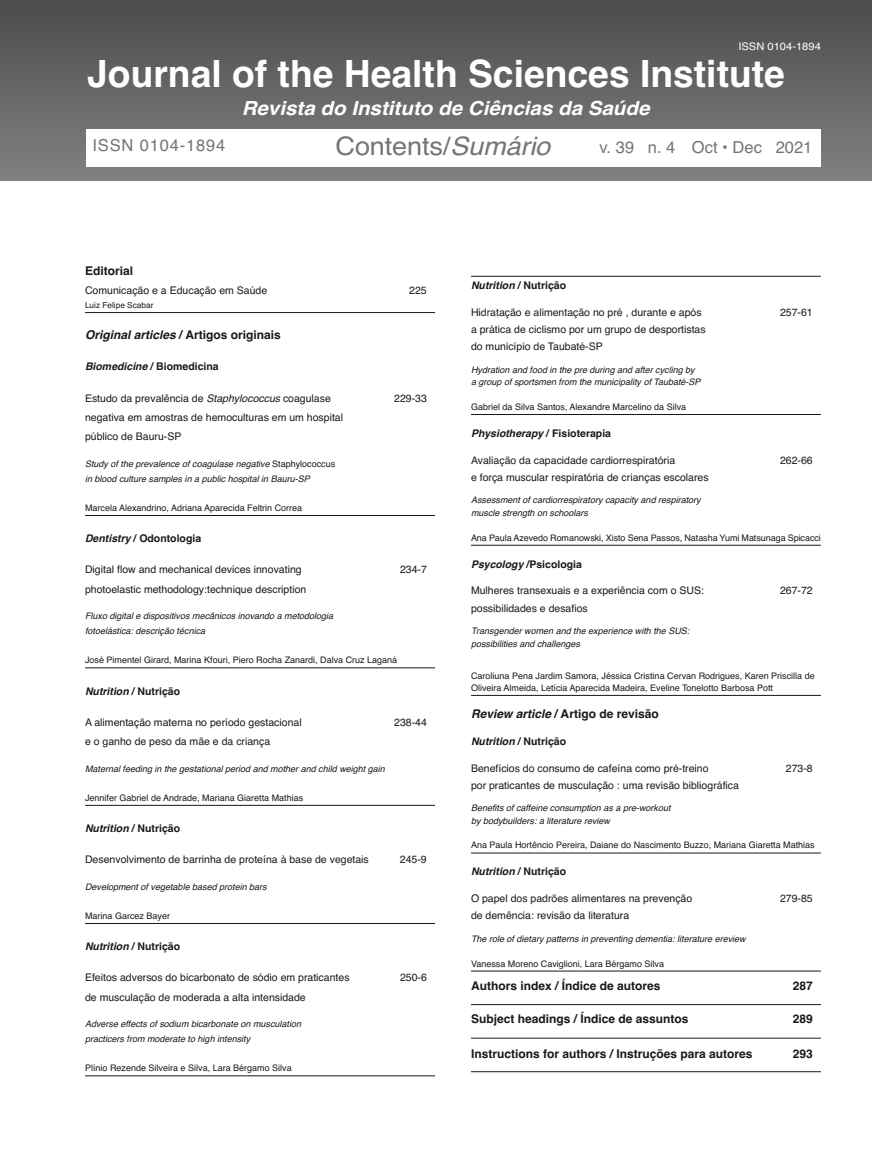
<style>
.page{position:relative;width:872px;height:1170px;background:#fff}
.page>*{position:absolute;margin:0;border:0;box-sizing:border-box;transform-origin:0 0}
.t1{font:700 37.5px "Helvetica";color:#fff}
.t2{font:25.5px "Helvetica";letter-spacing:-.005em;color:#757575;scale:1.06 1}
.t3{font:italic 700 19.35px "Helvetica";color:#fff;scale:1.06 1}
.t4{font:16.5px "Helvetica";color:#757575}
.t5{font:16.5px "Helvetica";letter-spacing:.05em;color:#757575}
.t6{font:700 12px "Helvetica";color:#191919}
.t7{font:10.5px/19.4px "Helvetica";color:#191919}
.t8{font:italic 700 10.5px "Helvetica";color:#191919}
.t9{font:700 10.5px "Helvetica";color:#191919}
.t10{font:10.5px "Helvetica";color:#fff;scale:1.06 1}
.t11{font:italic 9px/12.8px "Helvetica";color:#191919}
.t12{font:9px/12px "Helvetica";color:#191919}
.t13{font:8.25px "Helvetica";color:#191919}
.s1{font-style:italic}
.s2{font-style:normal}
</style>
<div class="page">
<div style="left:0;top:0;width:872px;height:181px;background:linear-gradient(to bottom,#4b4b4b,#828282)"></div>
<div style="left:87px;top:129px;width:734px;height:38px;background:#fff"></div>
<hr style="left:85px;top:312px;width:350px;height:1px;background:#191919">
<hr style="left:85px;top:515px;width:350px;height:1px;background:#191919">
<hr style="left:85px;top:667px;width:350px;height:1px;background:#191919">
<hr style="left:85px;top:805px;width:350px;height:1px;background:#191919">
<hr style="left:85px;top:923px;width:350px;height:1px;background:#191919">
<hr style="left:85px;top:1075px;width:350px;height:1px;background:#191919">
<hr style="left:471px;top:276px;width:350px;height:1px;background:#191919">
<hr style="left:471px;top:414px;width:350px;height:1px;background:#191919">
<hr style="left:471px;top:545px;width:350px;height:1px;background:#191919">
<hr style="left:471px;top:695px;width:350px;height:1px;background:#191919">
<hr style="left:471px;top:852px;width:350px;height:1px;background:#191919">
<hr style="left:471px;top:970px;width:350px;height:1px;background:#191919">
<hr style="left:471px;top:1004px;width:350px;height:1px;background:#191919">
<hr style="left:471px;top:1037px;width:350px;height:1px;background:#191919">
<hr style="left:471px;top:1071px;width:350px;height:1px;background:#191919">
<p class="t10" style="left:738px;top:40px;width:79px">ISSN 0104-1894</p>
<h1 class="t1" style="left:87px;top:52px;width:699px">Journal of the Health Sciences Institute</h1>
<h3 class="t3" style="left:242px;top:97px;width:386px">Revista do Instituto de Ciências da Saúde</h3>
<h3 class="t5" style="left:93px;top:136px;width:134px">ISSN 0104-1894</h3>
<h2 class="t2" style="left:335px;top:131px;width:204px">Contents/<span class="s1">Sumário</span></h2>
<h3 class="t4" style="left:599px;top:137px;width:214px">v. 39 n. 4 Oct • Dec 2021</h3>
<p class="t6" style="left:85px;top:263px;width:50px">Editorial</p>
<p class="t7" style="left:85px;top:280px;width:184px">Comunicação e a Educação em Saúde</p>
<p class="t7" style="left:409px;top:280px;width:19px">225</p>
<p class="t13" style="left:85px;top:300px;width:70px">Luiz Felipe Scabar</p>
<p class="t6" style="left:85px;top:328px;width:197px"><span class="s1">Original articles</span> / Artigos originais</p>
<p class="t9" style="left:85px;top:360px;width:135px"><span class="s1">Biomedicine</span> / Biomedicina</p>
<p class="t7" style="left:85px;top:388px;width:247px">Estudo da prevalência de <span class="s1">Staphylococcus</span> coagulase</p>
<p class="t7" style="left:394px;top:388px;width:34px">229-33</p>
<p class="t7" style="left:85px;top:407px;width:259px">negativa em amostras de hemoculturas em um hospital público de Bauru-SP</p>
<p class="t11" style="left:85px;top:456px;width:252px;line-height:14.9px">Study of the prevalence of coagulase negative <span class="s2">Staphylococcus </span>in blood culture samples in a public hospital in Bauru-SP</p>
<p class="t12" style="left:85px;top:502px;width:219px">Marcela Alexandrino, Adriana Aparecida Feltrin Correa</p>
<p class="t9" style="left:85px;top:532px;width:118px"><span class="s1">Dentistry</span> / Odontologia</p>
<p class="t7" style="left:85px;top:560px;width:218px">Digital flow and mechanical devices innovating</p>
<p class="t7" style="left:400px;top:560px;width:28px">234-7</p>
<p class="t7" style="left:85px;top:579px;width:223px">photoelastic methodology:technique description</p>
<p class="t11" style="left:85px;top:609px;width:250px;line-height:14.9px">Fluxo digital e dispositivos mecânicos inovando a metodologia fotoelástica: descrição técnica</p>
<p class="t12" style="left:85px;top:654px;width:314px">José Pimentel Girard, Marina Kfouri, Piero Rocha Zanardi, Dalva Cruz Laganá</p>
<p class="t8" style="left:85px;top:684px;width:97px">Nutrition <span class="s2">/ Nutrição</span></p>
<p class="t7" style="left:85px;top:712px;width:218px">A alimentação materna no período gestacional</p>
<p class="t7" style="left:394px;top:712px;width:34px">238-44</p>
<p class="t7" style="left:85px;top:731px;width:187px">e o ganho de peso da mãe e da criança</p>
<p class="t11" style="left:85px;top:762px;width:301px">Maternal feeding in the gestational period and mother and child weight gain</p>
<p class="t12" style="left:85px;top:791px;width:220px">Jennifer Gabriel de Andrade, Mariana Giaretta Mathias</p>
<p class="t8" style="left:85px;top:822px;width:97px">Nutrition <span class="s2">/ Nutrição</span></p>
<p class="t7" style="left:85px;top:849px;width:285px">Desenvolvimento de barrinha de proteína à base de vegetais</p>
<p class="t7" style="left:400px;top:849px;width:28px">245-9</p>
<p class="t11" style="left:85px;top:880px;width:183px">Development of vegetable based protein bars</p>
<p class="t12" style="left:85px;top:909px;width:87px">Marina Garcez Bayer</p>
<p class="t8" style="left:85px;top:940px;width:97px">Nutrition <span class="s2">/ Nutrição</span></p>
<p class="t7" style="left:85px;top:967px;width:266px">Efeitos adversos do bicarbonato de sódio em praticantes</p>
<p class="t7" style="left:400px;top:967px;width:28px">250-6</p>
<p class="t7" style="left:85px;top:987px;width:222px">de musculação de moderada a alta intensidade</p>
<p class="t11" style="left:85px;top:1016px;width:217px;line-height:14.9px">Adverse effects of sodium bicarbonate on musculation practicers from moderate to high intensity</p>
<p class="t12" style="left:85px;top:1062px;width:208px">Plínio Rezende Silveira e Silva, Lara Bérgamo Silva</p>
<p class="t8" style="left:471px;top:279px;width:97px">Nutrition <span class="s2">/ Nutrição</span></p>
<p class="t7" style="left:471px;top:302px;width:232px">Hidratação e alimentação no pré , durante e após</p>
<p class="t7" style="left:780px;top:302px;width:34px">257-61</p>
<p class="t7" style="left:471px;top:321px;width:236px;line-height:17.2px">a prática de ciclismo por um grupo de desportistas do município de Taubaté-SP</p>
<p class="t11" style="left:471px;top:363px;width:231px">Hydration and food in the pre during and after cycling by a group of sportsmen from the municipality of Taubaté-SP</p>
<p class="t12" style="left:471px;top:401px;width:217px">Gabriel da Silva Santos, Alexandre Marcelino da Silva</p>
<p class="t8" style="left:471px;top:427px;width:142px">Physiotherapy <span class="s2">/ Fisioterapia</span></p>
<p class="t7" style="left:471px;top:450px;width:206px">Avaliação da capacidade cardiorrespiratória</p>
<p class="t7" style="left:780px;top:450px;width:34px">262-66</p>
<p class="t7" style="left:471px;top:467px;width:239px">e força muscular respiratória de crianças escolares</p>
<p class="t11" style="left:471px;top:494px;width:231px">Assessment of cardiorrespiratory capacity and respiratory muscle strength on schoolars</p>
<p class="t12" style="left:471px;top:531px;width:351px">Ana Paula Azevedo Romanowski, Xisto Sena Passos, Natasha Yumi Matsunaga Spicacci</p>
<p class="t9" style="left:471px;top:557px;width:112px"><span class="s1">Psycology</span> /Psicologia</p>
<p class="t7" style="left:471px;top:581px;width:234px">Mulheres transexuais e a experiência com o SUS:</p>
<p class="t7" style="left:780px;top:581px;width:34px">267-72</p>
<p class="t7" style="left:471px;top:598px;width:118px">possibilidades e desafios</p>
<p class="t11" style="left:471px;top:624px;width:220px">Transgender women and the experience with the SUS: possibilities and challenges</p>
<p class="t12" style="left:471px;top:669px;width:345px">Caroliuna Pena Jardim Samora, Jéssica Cristina Cervan Rodrigues, Karen Priscilla de<br>Oliveira Almeida, Letícia Aparecida Madeira, Eveline Tonelotto Barbosa Pott</p>
<p class="t6" style="left:471px;top:706px;width:189px"><span class="s1">Review article</span> / Artigo de revisão</p>
<p class="t8" style="left:471px;top:734px;width:97px">Nutrition <span class="s2">/ Nutrição</span></p>
<p class="t7" style="left:471px;top:758px;width:239px">Benefícios do consumo de cafeína como pré-treino</p>
<p class="t7" style="left:786px;top:758px;width:28px">273-8</p>
<p class="t7" style="left:471px;top:775px;width:269px">por praticantes de musculação : uma revisão bibliográfica</p>
<p class="t11" style="left:471px;top:801px;width:201px">Benefits of caffeine consumption as a pre-workout by bodybuilders: a literature review</p>
<p class="t12" style="left:471px;top:839px;width:345px">Ana Paula Hortêncio Pereira, Daiane do Nascimento Buzzo, Mariana Giaretta Mathias</p>
<p class="t8" style="left:471px;top:865px;width:97px">Nutrition <span class="s2">/ Nutrição</span></p>
<p class="t7" style="left:471px;top:888px;width:223px">O papel dos padrões alimentares na prevenção</p>
<p class="t7" style="left:780px;top:888px;width:34px">279-85</p>
<p class="t7" style="left:471px;top:906px;width:160px">de demência: revisão da literatura</p>
<p class="t11" style="left:471px;top:932px;width:276px">The role of dietary patterns in preventing dementia: literature ereview</p>
<p class="t12" style="left:471px;top:957px;width:194px">Vanessa Moreno Caviglioni, Lara Bérgamo Silva</p>
<p class="t6" style="left:471px;top:978px;width:191px">Authors index / Índice de autores</p>
<p class="t6" style="left:792px;top:978px;width:22px">287</p>
<p class="t6" style="left:471px;top:1011px;width:219px">Subject headings / Índice de assuntos</p>
<p class="t6" style="left:792px;top:1011px;width:22px">289</p>
<p class="t6" style="left:471px;top:1047px;width:283px">Instructions for authors / Instruções para autores</p>
<p class="t6" style="left:792px;top:1047px;width:22px">293</p>
</div>
